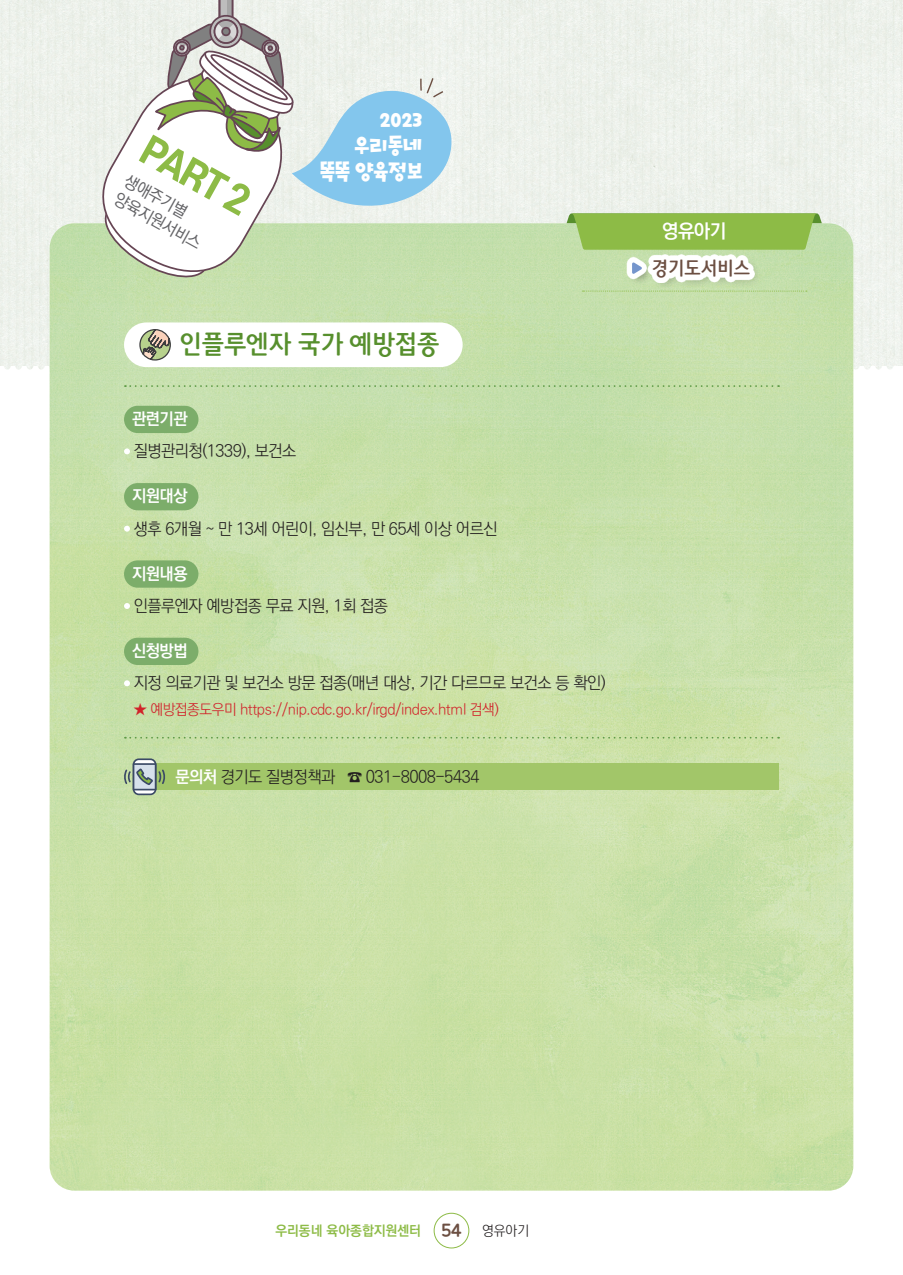
<style>
.page{position:relative;width:903px;height:1275px;background:#fff}
.page>*{position:absolute;margin:0;border:0;box-sizing:border-box;transform-origin:0 0}
.t1{font:800 37.62px "S Core Dream 7";color:#8dbb46}
.t2{font:26.25px "Rix J Gulim M";letter-spacing:-.03em;color:#578f2d}
.t3{font:21px/25.2px "ic TT Manwhagage R";letter-spacing:-.03em;color:#fff;text-align:right}
.t4{font:19.25px "Rix J Gulim M";letter-spacing:-.03em;color:#6c4f42}
.t5{font:700 19.25px "Ko Pub Dotum";color:#fff}
.t6{font:300 16.62px "Ko Pub Dotum";letter-spacing:-.03em;color:#231f20}
.t7{font:700 16.62px "Ko Pub Dotum";letter-spacing:-.03em;color:#fff}
.t8{font:500 16.62px/21px "Ko Pub Dotum";color:#636366}
.t9{font:300 14.88px "Ko Pub Dotum";letter-spacing:-.03em;color:#d1232a}
.t10{font:700 13.83px "Ko Pub Dotum";color:#8dbb46}
.s1{font-weight:700;color:#fff}
.s2{font-family:"ic TT Sunflower R";font-weight:400;font-size:17.5px;color:#6c4f42}
.s3{font-weight:300;color:#231f20}
</style>
<div class="page">
<div style="left:0;top:0;width:484px;height:370px;background:#edf1eb"></div>
<img style="left:50px;top:223px;width:803px;height:968px">
<svg style="left:91px;top:0;width:362px;height:281px"></svg>
<div style="left:434px;top:1213px;width:35px;height:35px;border:1px solid #8dbb46;border-radius:50%"></div>
<svg style="left:567px;top:213px;width:255px;height:37px;background:#91bd4f"></svg>
<div style="left:124px;top:322px;width:339px;height:45px;background:#fff;border-radius:22px"></div>
<svg style="left:139px;top:329px;width:32px;height:32px"></svg>
<div style="left:124px;top:406px;width:74px;height:27px;background:#7cad6a;border-radius:14px"></div>
<svg style="left:124px;top:448px;width:6px;height:6px"></svg>
<div style="left:124px;top:483px;width:74px;height:27px;background:#7cad6a;border-radius:14px"></div>
<svg style="left:124px;top:526px;width:6px;height:6px"></svg>
<div style="left:124px;top:560px;width:74px;height:28px;background:#7cad6a;border-radius:14px"></div>
<svg style="left:124px;top:603px;width:6px;height:6px"></svg>
<div style="left:124px;top:638px;width:74px;height:27px;background:#7cad6a;border-radius:14px"></div>
<svg style="left:124px;top:680px;width:6px;height:6px"></svg>
<div style="left:136px;top:763px;width:643px;height:27px;background:#a2c669"></div>
<svg style="left:123px;top:758px;width:43px;height:37px"></svg>
<svg style="left:125px;top:385px;width:654px;height:2px"></svg>
<svg style="left:125px;top:737px;width:654px;height:2px"></svg>
<div style="left:627px;top:255px;width:135px;height:36px;background:#c4deaa"></div>
<svg style="left:627px;top:255px;width:128px;height:28px;fill:#fff"></svg>
<svg style="left:632px;top:262px;width:10px;height:12px"></svg>
<svg style="left:582px;top:291px;width:225px;height:1px"></svg>
<h1 class="t1" style="left:157px;top:123px;width:120px;rotate:29deg">PART 2</h1>
<p class="t8" style="left:131px;top:171px;width:98px;rotate:29deg">생애주기별 양육지원서비스</p>
<p class="t3" style="left:320px;top:107px;width:104px">2023 우리동네 똑똑 양육정보</p>
<p class="t2" style="left:179px;top:330px;width:262px">인플루엔자 국가 예방접종</p>
<p class="t7" style="left:132px;top:410px;width:57px">관련기관</p>
<p class="t6" style="left:134px;top:443px;width:164px">질병관리청(1339), 보건소</p>
<p class="t7" style="left:132px;top:488px;width:57px">지원대상</p>
<p class="t6" style="left:134px;top:520px;width:365px">생후 6개월 ~ 만 13세 어린이, 임신부, 만 65세 이상 어르신</p>
<p class="t7" style="left:132px;top:565px;width:57px">지원내용</p>
<p class="t6" style="left:134px;top:597px;width:256px">인플루엔자 예방접종 무료 지원, 1회 접종</p>
<p class="t7" style="left:132px;top:642px;width:57px">신청방법</p>
<p class="t6" style="left:134px;top:675px;width:474px">지정 의료기관 및 보건소 방문 접종(매년 대상, 기간 다르므로 보건소 등 확인)</p>
<p class="t9" style="left:134px;top:702px;width:366px">★ 예방접종도우미 https://nip.cdc.go.kr/irgd/index.html 검색)</p>
<p class="t6" style="left:175px;top:769px;width:306px"><span class="s1">문의처</span> 경기도 질병정책과 ☎ 031-8008-5434</p>
<p class="t5" style="left:662px;top:221px;width:66px">영유아기</p>
<p class="t4" style="left:651px;top:258px;width:101px">경기도서비스</p>
<p class="t10" style="left:275px;top:1223px;width:255px">우리동네 육아종합지원센터 <span class="s2">54</span> <span class="s3">영유아기</span></p>
</div>
